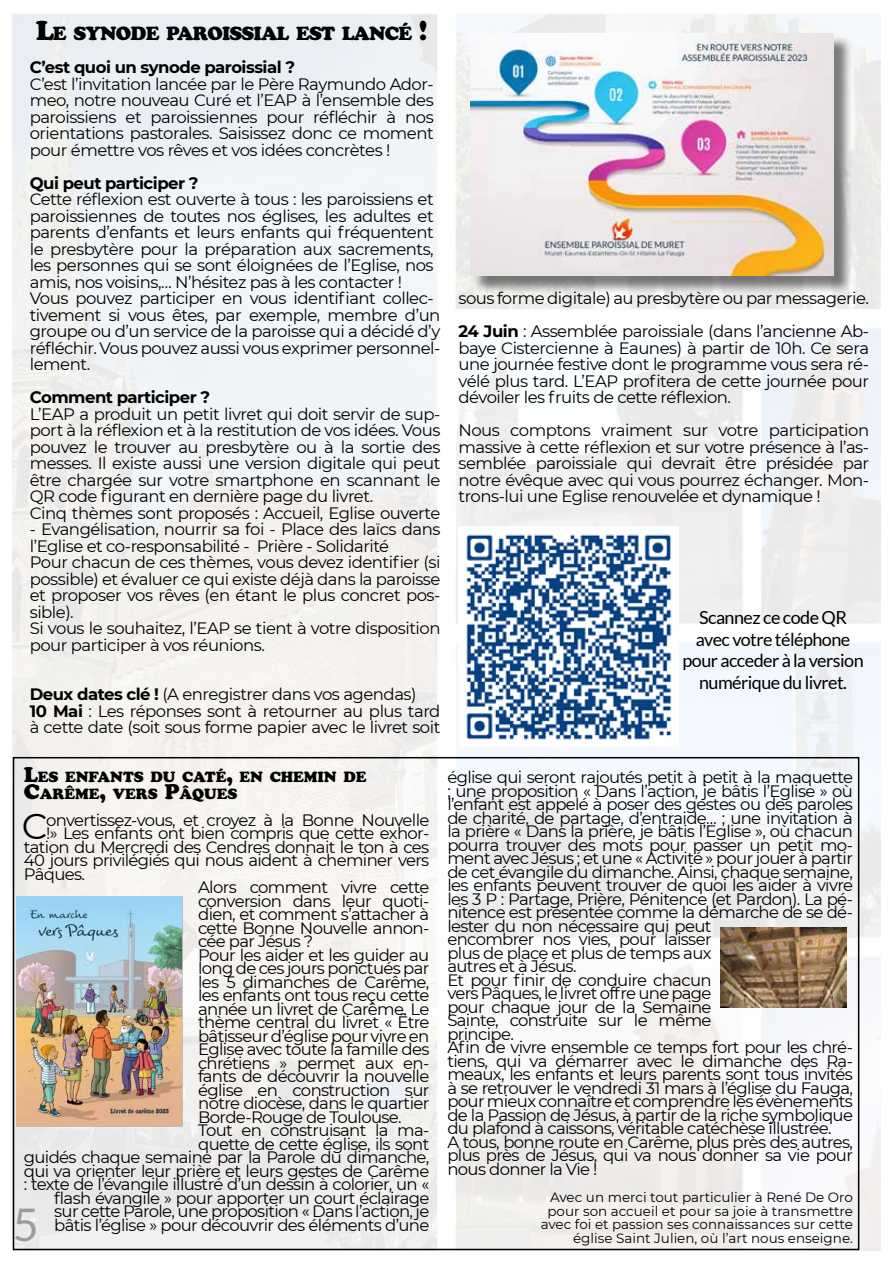
<style>
.page{position:relative;width:893px;height:1263px;background:#fff}
.page>*{position:absolute;margin:0;border:0;box-sizing:border-box;transform-origin:0 0}
.t1{font:45px "Lato";color:#9b9b9a}
.t2{font:18.9px "Cooper Black Std";letter-spacing:-.045em;color:#000}
.t3{font:18px/21.6px "Lato";letter-spacing:-.03em;color:#000;text-align:center}
.t4{font:16.5px/16.5px "Montserrat";letter-spacing:-.04em;color:#000}
.t5{font:700 16.5px "Montserrat";letter-spacing:-.03em;color:#000}
.t6{font:14.7px/16.5px "Cooper Black Std";color:#000}
.t7{font:13.5px/13.5px "Montserrat";color:#000;text-align:right}
.s1{font-size:27px}
.s2{font-weight:700}
.s3{font-size:21px}
.s4{font-size:35.85px}
</style>
<div class="page">
<img style="left:13px;top:14px;width:867px;height:1236px">
<div style="left:472px;top:35px;width:380px;height:259px;background:#000;opacity:.5"></div>
<img style="left:470px;top:33px;width:364px;height:243px">
<img style="left:458px;top:527px;width:220px;height:220px">
<img style="left:16px;top:896px;width:166px;height:231px">
<img style="left:720px;top:928px;width:126px;height:79px">
<p class="t2" style="left:36px;top:22px;width:393px"><span class="s1">L</span>E SYNODE PAROISSIAL EST LANCÉ <span class="s1">!</span></p>
<p class="t5" style="left:30px;top:55px;width:267px">C’est quoi un synode paroissial ?</p>
<p class="t4" style="left:30px;top:75px;width:405px;text-align:justify">C’est l’invitation lancée par le Père Raymundo Ador&shy;meo, notre nouveau Curé et l’EAP à l’ensemble des paroissiens et paroissiennes pour réfléchir à nos orientations pastorales. Saisissez donc ce moment pour émettre vos rêves et vos idées concrètes !</p>
<p class="t5" style="left:30px;top:171px;width:170px">Qui peut participer ?</p>
<p class="t4" style="left:30px;top:190px;width:412px">Cette réflexion est ouverte à tous : les paroissiens et paroissiennes de toutes nos églises, les adultes et parents d’enfants et leurs enfants qui fréquentent le presbytère pour la préparation aux sacrements, les personnes qui se sont éloignées de l’Eglise, nos amis, nos voisins,… N’hésitez pas à les contacter !<br>Vous pouvez participer en vous identifiant collec&shy;tivement si vous êtes, par exemple, membre d’un groupe ou d’un service de la paroisse qui a décidé d’y réfléchir. Vous pouvez aussi vous exprimer personnel&shy;lement.</p>
<p class="t5" style="left:30px;top:385px;width:182px">Comment participer ?</p>
<p class="t4" style="left:30px;top:405px;width:412px">L’EAP a produit un petit livret qui doit servir de sup&shy;port à la réflexion et à la restitution de vos idées. Vous pouvez le trouver au presbytère ou à la sortie des messes. Il existe aussi une version digitale qui peut être chargée sur votre smartphone en scannant le QR code figurant en dernière page du livret.<br>Cinq thèmes sont proposés : Accueil, Eglise ouverte</p>
<p class="t4" style="left:30px;top:520px;width:412px">- Evangélisation, nourrir sa foi - Place des laïcs dans l’Eglise et co-responsabilité - Prière - Solidarité<br>Pour chacun de ces thèmes, vous devez identifier (si possible) et évaluer ce qui existe déjà dans la paroisse et proposer vos rêves (en étant le plus concret pos&shy;sible).<br>Si vous le souhaitez, l’EAP se tient à votre disposition pour participer à vos réunions.</p>
<p class="t4" style="left:30px;top:685px;width:412px"><span class="s2">Deux dates clé !</span> (A enregistrer dans vos agendas)<br><span class="s2">10 Mai</span> : Les réponses sont à retourner au plus tard à cette date (soit sous forme papier avec le livret soit</p>
<p class="t4" style="left:458px;top:281px;width:412px;line-height:33px">sous forme digitale) au presbytère ou par messagerie.<br><span class="s2">24 Juin</span> : Assemblée paroissiale (dans l’ancienne Ab-</p>
<p class="t4" style="left:458px;top:339px;width:412px;text-align:justify">baye Cistercienne à Eaunes) à partir de 10h. Ce sera une journée festive dont le programme vous sera ré&shy;vélé plus tard. L’EAP profitera de cette journée pour dévoiler les fruits de cette réflexion.</p>
<p class="t4" style="left:458px;top:422px;width:412px;text-align:justify">Nous comptons vraiment sur votre participation massive à cette réflexion et sur votre présence à l’as&shy;semblée paroissiale qui devrait être présidée par notre évêque avec qui vous pourrez échanger. Mon&shy;trons-lui une Eglise renouvelée et dynamique !</p>
<p class="t3" style="left:682px;top:607px;width:183px">Scannez ce code QR avec votre téléphone pour acceder à la version numérique du livret.</p>
<p class="t6" style="left:24px;top:769px;width:344px"><span class="s3">L</span>ES ENFANTS DU CATÉ<span class="s3">,</span> EN CHEMIN DE<br><span class="s3">C</span>ARÊME<span class="s3">,</span> VERS <span class="s3">P</span>ÂQUES</p>
<p class="t4" style="left:22px;top:811px;width:409px"><span class="s4">C</span>onvertissez-vous, et croyez à la Bonne Nouvelle</p>
<p class="t4" style="left:46px;top:825px;width:385px">!» Les enfants ont bien compris que cette exhor-</p>
<p class="t4" style="left:24px;top:838px;width:407px">tation du Mercredi des Cendres donnait le ton à ces</p>
<p class="t4" style="left:24px;top:851px;width:407px">40 jours privilégiés qui nous aident à cheminer vers</p>
<p class="t4" style="left:24px;top:865px;width:63px">Pâques.</p>
<p class="t4" style="left:198px;top:878px;width:233px">Alors comment vivre cette</p>
<p class="t4" style="left:198px;top:892px;width:233px">conversion dans leur quoti-</p>
<p class="t4" style="left:198px;top:905px;width:233px">dien, et comment s’attacher à</p>
<p class="t4" style="left:198px;top:919px;width:233px">cette Bonne Nouvelle annon-</p>
<p class="t4" style="left:198px;top:932px;width:117px">cée par Jésus ?</p>
<p class="t4" style="left:198px;top:946px;width:233px">Pour les aider et les guider au</p>
<p class="t4" style="left:198px;top:959px;width:233px">long de ces jours ponctués par</p>
<p class="t4" style="left:198px;top:973px;width:233px">les 5 dimanches de Carême,</p>
<p class="t4" style="left:198px;top:986px;width:233px">les enfants ont tous reçu cette</p>
<p class="t4" style="left:198px;top:1000px;width:233px">année un livret de Carême. Le</p>
<p class="t4" style="left:198px;top:1013px;width:233px">thème central du livret « Être</p>
<p class="t4" style="left:198px;top:1027px;width:233px">bâtisseur d’église pour vivre en</p>
<p class="t4" style="left:198px;top:1040px;width:233px">Eglise avec toute la famille des</p>
<p class="t4" style="left:198px;top:1054px;width:233px">chrétiens » permet aux en-</p>
<p class="t4" style="left:198px;top:1067px;width:233px">fants de découvrir la nouvelle</p>
<p class="t4" style="left:198px;top:1081px;width:233px">église en construction sur</p>
<p class="t4" style="left:198px;top:1094px;width:233px">notre diocèse, dans le quartier</p>
<p class="t4" style="left:198px;top:1108px;width:205px">Borde-Rouge de Toulouse.</p>
<p class="t4" style="left:198px;top:1121px;width:233px">Tout en construisant la ma-</p>
<p class="t4" style="left:198px;top:1135px;width:233px">quette de cette église, ils sont</p>
<p class="t4" style="left:24px;top:1148px;width:407px">guidés chaque semaine par la Parole du dimanche,</p>
<p class="t4" style="left:24px;top:1162px;width:407px">qui va orienter leur prière et leurs gestes de Carême</p>
<p class="t4" style="left:24px;top:1175px;width:407px">: texte de l’évangile illustré d’un dessin à colorier, un «</p>
<p class="t4" style="left:54px;top:1189px;width:377px">flash évangile » pour apporter un court éclairage</p>
<p class="t4" style="left:54px;top:1202px;width:377px">sur cette Parole, une proposition « Dans l’action, je</p>
<p class="t4" style="left:54px;top:1216px;width:377px">bâtis l’église » pour découvrir des éléments d’une</p>
<h1 class="t1" style="left:13px;top:1199px;width:28px">5</h1>
<p class="t4" style="left:447px;top:770px;width:407px;line-height:13.5px">église qui seront rajoutés petit à petit à la maquette ; une proposition « Dans l’action, je bâtis l’Eglise » où l’enfant est appelé à poser des gestes ou des paroles de charité, de partage, d’entraide… ; une invitation à la prière « Dans la prière, je bâtis l’Eglise », où chacun pourra trouver des mots pour passer un petit mo&shy;ment avec Jésus ; et une « Activité » pour jouer à partir de cet évangile du dimanche. Ainsi, chaque semaine, les enfants peuvent trouver de quoi les aider à vivre les 3 P : Partage, Prière, Pénitence (et Pardon). La pé&shy;nitence est présentée comme la démarche de se dé&shy;lester du non nécessaire qui peut<br>encombrer nos vies, pour laisser<br>plus de place et plus de temps aux<br>autres et à Jésus.<br>Et pour finir de conduire chacun<br>vers Pâques, le livret offre une page<br>pour chaque jour de la Semaine<br>Sainte, construite sur le même<br>principe.<br>Afin de vivre ensemble ce temps fort pour les chré&shy;tiens, qui va démarrer avec le dimanche des Ra&shy;meaux, les enfants et leurs parents sont tous invités à se retrouver le vendredi 31 mars à l’église du Fauga, pour mieux connaître et comprendre les évènements de la Passion de Jésus, à partir de la riche symbolique du plafond à caissons, véritable catéchèse illustrée.<br>A tous, bonne route en Carême, plus près des autres, plus près de Jésus, qui va nous donner sa vie pour nous donner la Vie !</p>
<p class="t7" style="left:541px;top:1190px;width:314px">Avec un merci tout particulier à René De Oro pour son accueil et pour sa joie à transmettre avec foi et passion ses connaissances sur cette église Saint Julien, où l’art nous enseigne.</p>
</div>
